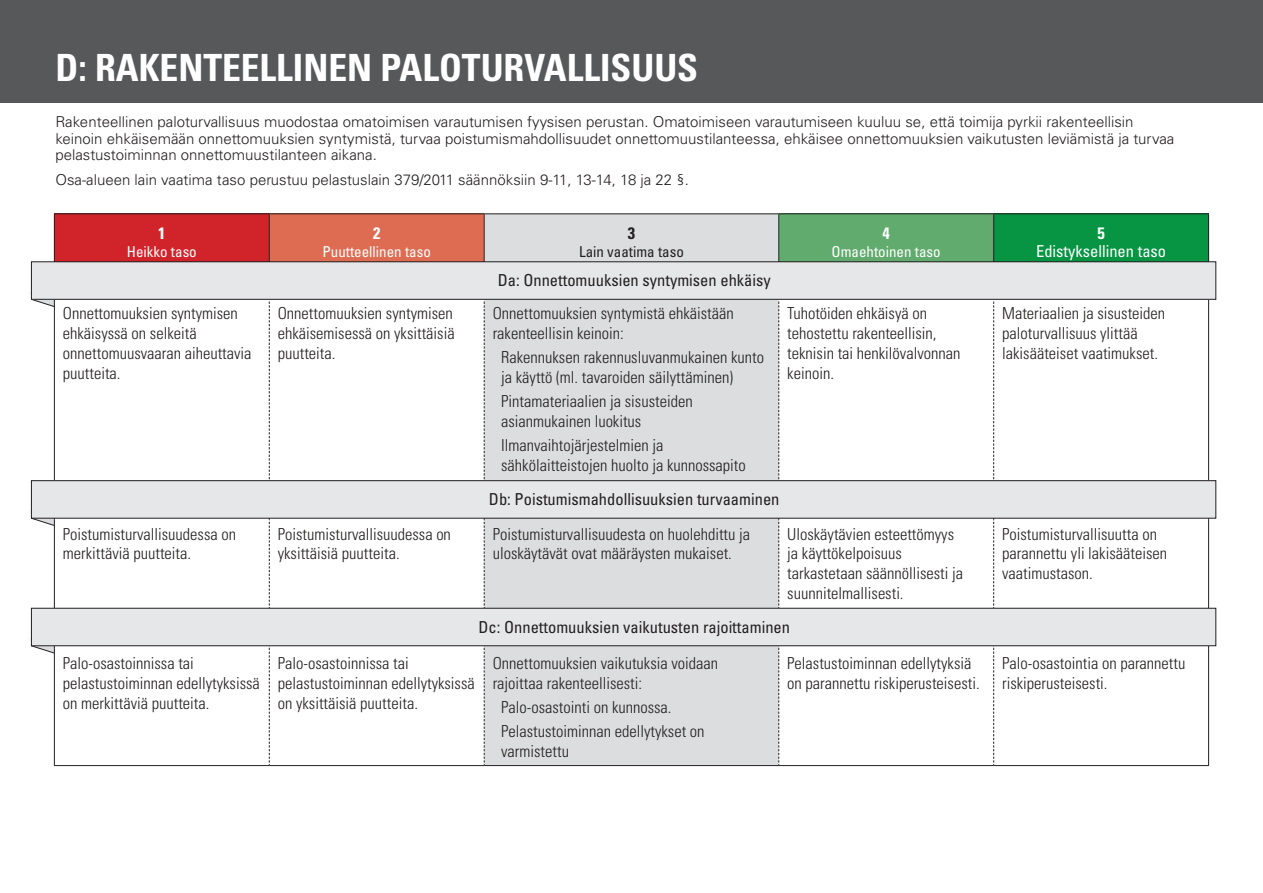
<style>
.page{position:relative;width:1263px;height:893px;background:#fff}
.page>*{position:absolute;margin:0;border:0;box-sizing:border-box;transform-origin:0 0}
.t1{font:700 condensed 37.5px "Univers LT Std";color:#fff}
.t2{font:300 condensed 16.5px/19.8px "Univers LT Std";color:#231f20}
.t3{font:condensed 16.5px "Univers LT Std";color:#231f20}
.t4{font:condensed 16.5px "Univers LT Std";color:#fff}
.t5{font:700 condensed 16.5px "Univers LT Std";color:#fff}
.t6{font:700 condensed 16.5px "Univers LT Std";color:#231f20}
.Leipäteksti{font:300 15px/16.5px "Univers LT Std";color:#231f20}
.t7{font:condensed 15px "Univers LT Std";color:#fff}
.t8{font:condensed 15px "Univers LT Std";color:#231f20}
</style>
<div class="page">
<svg style="left:32px;top:300px;width:22px;height:8px"></svg>
<svg style="left:32px;top:519px;width:22px;height:8px"></svg>
<svg style="left:31px;top:646px;width:23px;height:8px"></svg>
<div style="left:54px;top:214px;width:215px;height:85px;background:#d1232a"></div>
<div style="left:269px;top:214px;width:215px;height:85px;background:#dd6c53"></div>
<div style="left:485px;top:214px;width:293px;height:551px;background:#dcdddf"></div>
<div style="left:779px;top:214px;width:215px;height:85px;background:#60ab6d"></div>
<div style="left:994px;top:214px;width:214px;height:85px;background:#079443"></div>
<svg style="left:55px;top:301px;width:214px;height:464px"></svg>
<hr style="left:269px;top:214px;width:1px;height:85px;background:#231f20">
<hr style="left:993px;top:214px;width:1px;height:85px;background:#231f20">
<hr style="left:484px;top:214px;width:1px;height:85px;background:#231f20">
<hr style="left:778px;top:214px;width:1px;height:85px;background:#231f20">
<svg style="left:269px;top:301px;width:1px;height:464px"></svg>
<svg style="left:993px;top:301px;width:1px;height:464px"></svg>
<svg style="left:484px;top:300px;width:1px;height:465px"></svg>
<svg style="left:778px;top:300px;width:1px;height:465px"></svg>
<hr style="left:54px;top:299px;width:1px;height:220px;background:#231f20">
<hr style="left:1208px;top:299px;width:1px;height:220px;background:#231f20">
<hr style="left:54px;top:519px;width:1px;height:130px;background:#231f20">
<hr style="left:1208px;top:519px;width:1px;height:130px;background:#231f20">
<hr style="left:54px;top:649px;width:1px;height:116px;background:#231f20">
<hr style="left:1208px;top:649px;width:1px;height:116px;background:#231f20">
<hr style="left:54px;top:765px;width:215px;height:1px;background:#231f20">
<hr style="left:269px;top:765px;width:215px;height:1px;background:#231f20">
<hr style="left:779px;top:765px;width:215px;height:1px;background:#231f20">
<hr style="left:994px;top:765px;width:215px;height:1px;background:#231f20">
<hr style="left:484px;top:765px;width:295px;height:1px;background:#231f20">
<hr style="left:54px;top:213px;width:215px;height:1px;background:#231f20">
<hr style="left:54px;top:214px;width:1px;height:85px;background:#231f20">
<hr style="left:269px;top:213px;width:215px;height:1px;background:#231f20">
<hr style="left:779px;top:213px;width:215px;height:1px;background:#231f20">
<hr style="left:994px;top:213px;width:215px;height:1px;background:#231f20">
<hr style="left:1208px;top:214px;width:1px;height:85px;background:#231f20">
<hr style="left:484px;top:213px;width:295px;height:1px;background:#231f20">
<div style="left:31px;top:262px;width:1185px;height:37px;background:#e6e7e9"></div>
<div style="left:31px;top:261px;width:1185px;height:39px;border:1px solid #231f20"></div>
<div style="left:31px;top:481px;width:1185px;height:37px;background:#e6e7e9"></div>
<div style="left:31px;top:480px;width:1185px;height:39px;border:1px solid #231f20"></div>
<div style="left:31px;top:608px;width:1185px;height:38px;background:#e6e7e9"></div>
<div style="left:31px;top:608px;width:1185px;height:38px;border:1px solid #231f20"></div>
<div style="left:0;top:0;width:1263px;height:102px;background:#57585a"></div>
<p class="t1" style="left:55px;top:45px;width:644px">D: RAKENTEELLINEN PALOTURVALLISUUS</p>
<p class="Leipäteksti" style="left:55px;top:114px;width:1120px">Rakenteellinen paloturvallisuus muodostaa omatoimisen varautumisen fyysisen perustan. Omatoimiseen varautumiseen kuuluu se, että toimija pyrkii rakenteellisin keinoin ehkäisemään onnettomuuksien syntymistä, turvaa poistumismahdollisuudet onnettomuustilanteessa, ehkäisee onnettomuuksien vaikutusten leviämistä ja turvaa pelastustoiminnan onnettomuustilanteen aikana.</p>
<p class="Leipäteksti" style="left:55px;top:172px;width:635px">Osa-alueen lain vaatima taso perustuu pelastuslain 379/2011 säännöksiin 9-11, 13-14, 18 ja 22 §.</p>
<p class="t5" style="left:158px;top:223px;width:9px">1</p>
<p class="t7" style="left:127px;top:242px;width:71px">Heikko taso</p>
<p class="t5" style="left:373px;top:223px;width:9px">2</p>
<p class="t7" style="left:323px;top:242px;width:110px">Puutteellinen taso</p>
<p class="t6" style="left:628px;top:223px;width:9px">3</p>
<p class="t8" style="left:579px;top:242px;width:106px">Lain vaatima taso</p>
<p class="t3" style="left:498px;top:270px;width:275px">Da: Onnettomuuksien syntymisen ehkäisy</p>
<p class="t2" style="left:63px;top:304px;width:190px">Onnettomuuksien syntymisen ehkäisyssä on selkeitä onnettomuusvaaran aiheuttavia puutteita.</p>
<p class="t2" style="left:278px;top:304px;width:178px;text-align:justify">Onnettomuuksien syntymisen ehkäisemisessä on yksittäisiä puutteita.</p>
<p class="t2" style="left:493px;top:304px;width:242px">Onnettomuuksien syntymistä ehkäistään rakenteellisin keinoin:</p>
<p class="t2" style="left:501px;top:348px;width:264px">Rakennuksen rakennusluvanmukainen kunto ja käyttö (ml. tavaroiden säilyttäminen)</p>
<p class="t2" style="left:501px;top:391px;width:193px">Pintamateriaalien ja sisusteiden asianmukainen luokitus</p>
<p class="t2" style="left:501px;top:435px;width:246px">Ilmanvaihtojärjestelmien ja sähkölaitteistojen huolto ja kunnossapito</p>
<p class="t3" style="left:489px;top:489px;width:292px">Db: Poistumismahdollisuuksien turvaaminen</p>
<p class="t5" style="left:882px;top:223px;width:9px">4</p>
<p class="t7" style="left:832px;top:242px;width:111px">Omaehtoinen taso</p>
<p class="t5" style="left:1097px;top:223px;width:9px">5</p>
<p class="t4" style="left:1036px;top:240px;width:132px">Edistyksellinen taso</p>
<p class="t2" style="left:787px;top:304px;width:175px">Tuhotöiden ehkäisyä on tehostettu rakenteellisin, teknisin tai henkilövalvonnan keinoin.</p>
<p class="t2" style="left:1002px;top:304px;width:165px">Materiaalien ja sisusteiden paloturvallisuus ylittää lakisääteiset vaatimukset.</p>
<p class="t2" style="left:63px;top:524px;width:175px">Poistumisturvallisuudessa on merkittäviä puutteita.</p>
<p class="t2" style="left:278px;top:524px;width:175px">Poistumisturvallisuudessa on yksittäisiä puutteita.</p>
<p class="t2" style="left:493px;top:524px;width:259px">Poistumisturvallisuudesta on huolehdittu ja uloskäytävät ovat määräysten mukaiset.</p>
<p class="t2" style="left:787px;top:524px;width:177px">Uloskäytävien esteettömyys ja käyttökelpoisuus tarkastetaan säännöllisesti ja suunnitelmallisesti.</p>
<p class="t2" style="left:1002px;top:524px;width:166px">Poistumisturvallisuutta on parannettu yli lakisääteisen vaatimustason.</p>
<p class="t3" style="left:478px;top:616px;width:313px">Dc: Onnettomuuksien vaikutusten rajoittaminen</p>
<p class="t2" style="left:63px;top:654px;width:198px">Palo-osastoinnissa tai pelastustoiminnan edellytyksissä on merkittäviä puutteita.</p>
<p class="t2" style="left:278px;top:654px;width:198px">Palo-osastoinnissa tai pelastustoiminnan edellytyksissä on yksittäisiä puutteita.</p>
<p class="t2" style="left:493px;top:654px;width:227px">Onnettomuuksien vaikutuksia voidaan rajoittaa rakenteellisesti:</p>
<p class="t2" style="left:501px;top:697px;width:172px">Palo-osastointi on kunnossa.</p>
<p class="t2" style="left:501px;top:722px;width:205px">Pelastustoiminnan edellytykset on varmistettu</p>
<p class="t2" style="left:787px;top:654px;width:194px">Pelastustoiminnan edellytyksiä on parannettu riskiperusteisesti.</p>
<p class="t2" style="left:1002px;top:654px;width:185px">Palo-osastointia on parannettu riskiperusteisesti.</p>
</div>
